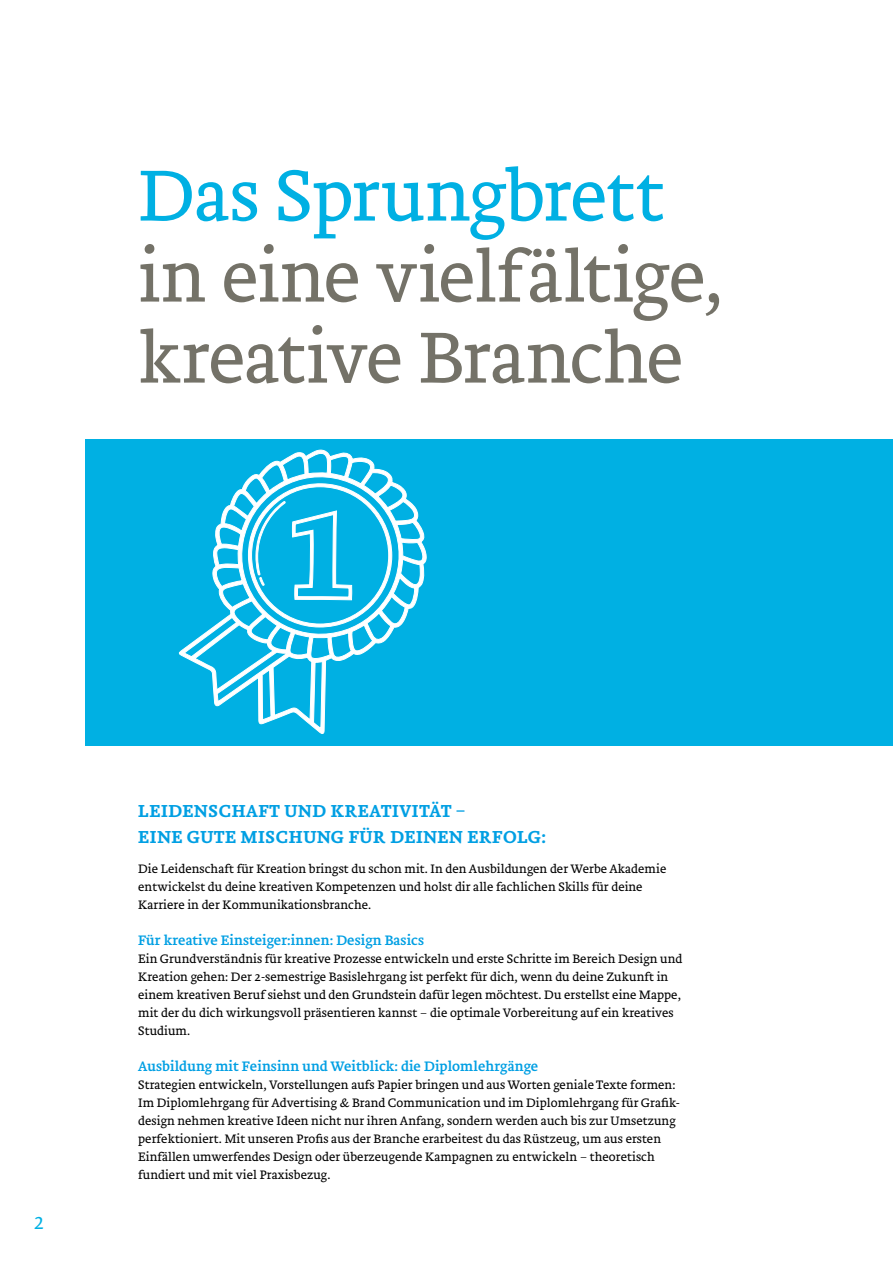
<style>
.page{position:relative;width:893px;height:1263px;background:#fff}
.page>*{position:absolute;margin:0;border:0;box-sizing:border-box;transform-origin:0 0}
.t1{font:300 75px/81px "Brioni Text Std";letter-spacing:-.02em;color:#747268}
.t2{font:300 75px "Brioni Text Std";letter-spacing:-.015em;color:#00b0e3}
.t3{font:500 18px/25.2px "Brioni Text Std";letter-spacing:.035em;color:#009fe3}
.t4{font:300 18px "Brioni Sanst Std";color:#00b0e3}
.t5{font:14.25px "Brioni Text Std";letter-spacing:.005em;color:#009fe3}
.t6{font:300 12.75px/18px "Brioni Text Std";letter-spacing:.005em;color:#000}
</style>
<div class="page">
<div style="left:526px;top:439px;width:367px;height:306px;background:#00b0e3"></div>
<div style="left:85px;top:439px;width:445px;height:306px;background:#00b0e3"></div>
<svg style="left:178px;top:450px;width:248px;height:296px"></svg>
<svg style="left:248px;top:483px;width:144px;height:168px"></svg>
<h1 class="t2" style="left:138px;top:146px;width:528px">Das Sprungbrett</h1>
<h1 class="t1" style="left:138px;top:238px;width:587px">in eine vielfältige, kreative Branche</h1>
<h2 class="t4" style="left:34px;top:1210px;width:11px">2</h2>
<h2 class="t3" style="left:138px;top:799px;width:409px">LEIDENSCHAFT UND KREATIVITÄT –<br>EINE GUTE MISCHUNG FÜR DEINEN ERFOLG:</h2>
<p class="t6" style="left:138px;top:860px;width:530px">Die Leidenschaft für Kreation bringst du schon mit. In den Ausbildungen der Werbe Akademie entwickelst du deine kreativen Kompetenzen und holst dir alle fachlichen Skills für deine<br>Karriere in der Kommunikationsbranche.</p>
<p class="t5" style="left:138px;top:930px;width:287px">Für kreative Einsteiger:innen: Design Basics</p>
<p class="t6" style="left:138px;top:950px;width:546px">Ein Grundverständnis für kreative Prozesse entwickeln und erste Schritte im Bereich Design und Kreation gehen: Der 2-semestrige Basislehrgang ist perfekt für dich, wenn du deine Zukunft in einem kreativen Beruf siehst und den Grundstein dafür legen möchtest. Du erstellst eine Mappe, mit der du dich wirkungsvoll präsentieren kannst – die optimale Vorbereitung auf ein kreatives Studium.</p>
<p class="t5" style="left:138px;top:1056px;width:401px">Ausbildung mit Feinsinn und Weitblick: die Diplomlehrgänge</p>
<p class="t6" style="left:138px;top:1076px;width:543px">Strategien entwickeln, Vorstellungen aufs Papier bringen und aus Worten geniale Texte formen:<br>Im Diplomlehrgang für Advertising &amp; Brand Communication und im Diplomlehrgang für Grafik&shy;design nehmen kreative Ideen nicht nur ihren Anfang, sondern werden auch bis zur Umsetzung perfektioniert. Mit unseren Profis aus der Branche erarbeitest du das Rüstzeug, um aus ersten Einfällen umwerfendes Design oder überzeugende Kampagnen zu entwickeln – theoretisch fundiert und mit viel Praxisbezug.</p>
</div>
